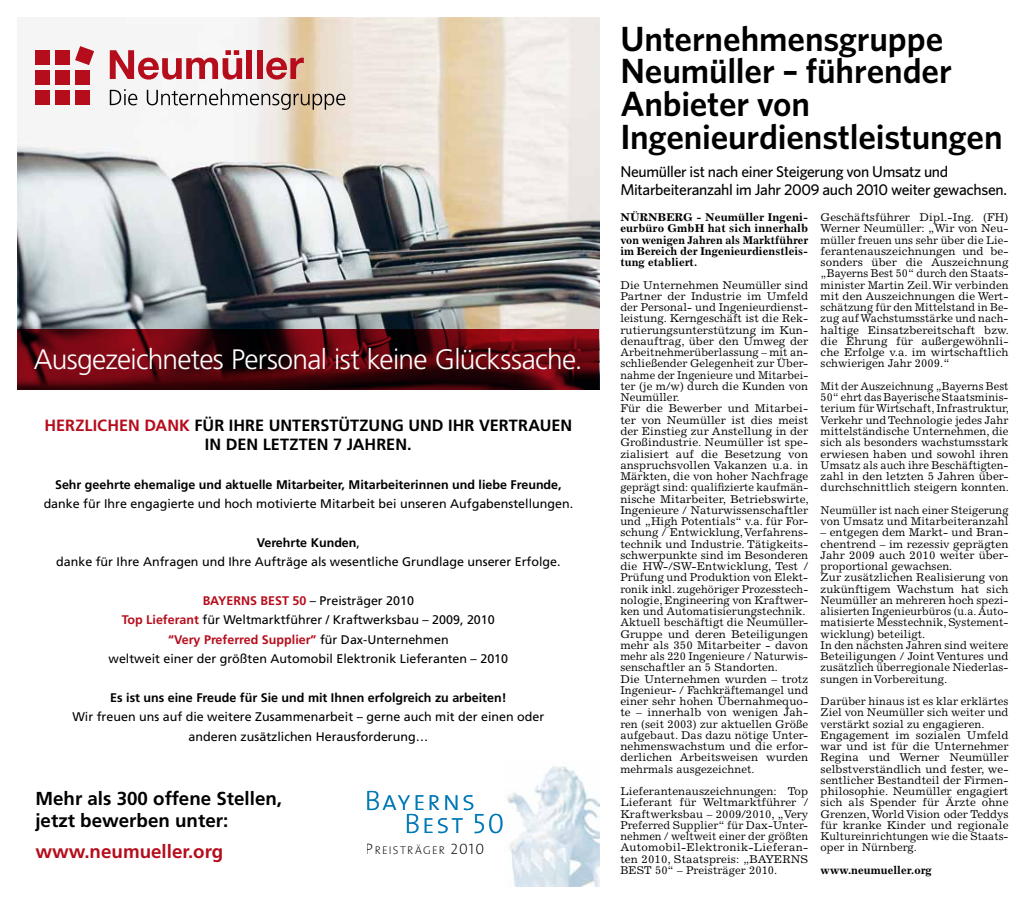
<style>
.page{position:relative;width:1028px;height:904px;background:#fff}
.page>*{position:absolute;margin:0;border:0;box-sizing:border-box;transform-origin:0 0}
.t1{font:600 35px/32.5px "Whitney";letter-spacing:-.005em;color:#000}
.t2{font:300 28.12px "Frutiger LT Std";letter-spacing:-.025em;color:#fff}
.t3{font:28.12px "The Mix Extra Light Caps";letter-spacing:.06em;color:#0079b6}
.t4{font:700 18.75px/22.5px "Frutiger LT Std";color:#000}
.t5{font:700 18.75px "Frutiger LT Std";color:#b60d1c}
.t6{font:700 16.25px "Frutiger LT Std";letter-spacing:.085em;color:#000}
.t7{font:700 16.25px "Frutiger LT Std";color:#b60d1c}
.t8{font:500 15.62px/18.1px "Whitney";letter-spacing:-.02em;color:#000}
.t9{font:12.5px/19.4px "Frutiger LT Std";color:#000;text-align:center}
.t10{font:700 12.5px "Frutiger LT Std";color:#000}
.t11{font:11.38px "The Mix Extra Light Caps";letter-spacing:.1em;color:#000}
.t12{font:11.25px/11.2px "Excelsior LT";letter-spacing:.005em;color:#000}
.t13{font:700 11.25px/11.2px "Excelsior LT";letter-spacing:.005em;color:#000;text-align:justify}
.s1{color:#000}
.s2{font-weight:700}
.s3{font-weight:700;color:#b60d1c}
.s4{font-size:15.12px}
</style>
<div class="page">
<img style="left:18px;top:18px;width:581px;height:312px">
<img style="left:507px;top:766px;width:92px;height:120px">
<svg style="left:18px;top:330px;width:581px;height:60px;background:#51050c"></svg>
<svg style="left:110px;top:89px;width:235px;height:21px"></svg>
<svg style="left:110px;top:50px;width:132px;height:30px"></svg>
<div style="left:247px;top:50px;width:5px;height:29px;background:#b60d1c"></div>
<div style="left:257px;top:50px;width:6px;height:29px;background:#b60d1c"></div>
<svg style="left:266px;top:58px;width:38px;height:22px"></svg>
<div style="left:35px;top:50px;width:15px;height:15px;background:#b60d1c"></div>
<div style="left:55px;top:50px;width:15px;height:15px;background:#b60d1c"></div>
<div style="left:35px;top:70px;width:15px;height:15px;background:#b60d1c"></div>
<div style="left:55px;top:70px;width:15px;height:15px;background:#b60d1c"></div>
<div style="left:75px;top:70px;width:15px;height:15px;background:#b60d1c"></div>
<div style="left:35px;top:90px;width:15px;height:15px;background:#b60d1c"></div>
<div style="left:55px;top:90px;width:15px;height:15px;background:#b60d1c"></div>
<div style="left:75px;top:90px;width:15px;height:15px;background:#b60d1c"></div>
<svg style="left:75px;top:46px;width:19px;height:19px"></svg>
<h2 class="t2" style="left:34px;top:343px;width:550px">Ausgezeichnetes Personal ist keine Glückssache.</h2>
<h3 class="t7" style="left:44px;top:415px;width:200px">HERZLICHEN DANK <span class="s1">für Ihre</span></h3>
<h3 class="t6" style="left:269px;top:415px;width:103px">Unterstützun</h3>
<h3 class="t6" style="left:392px;top:415px;width:29px">g und</h3>
<h3 class="t6" style="left:448px;top:415px;width:82px">Ihr Vertrauen</h3>
<h3 class="t6" style="left:205px;top:434px;width:32px">in den</h3>
<h3 class="t6" style="left:263px;top:434px;width:102px">letzten 7 Jahren</h3>
<h3 class="t6" style="left:407px;top:434px;width:6px">.</h3>
<p class="t10" style="left:55px;top:477px;width:508px">Sehr geehrte ehemalige und aktuelle Mitarbeiter, Mitarbeiterinnen und liebe Freunde,</p>
<p class="t9" style="left:44px;top:494px;width:531px">danke für Ihre engagierte und hoch motivierte Mitarbeit bei unseren Aufgabenstellungen.</p>
<p class="t9" style="left:56px;top:533px;width:506px"><span class="s2">Verehrte Kunden</span>,<br>danke für Ihre Anfragen und Ihre Aufträge als wesentliche Grundlage unserer Erfolge.</p>
<p class="t9" style="left:109px;top:591px;width:401px"><span class="s3">BAYERNS BEST 50</span> – Preisträger 2010<br><span class="s3">Top Lieferant</span> für Weltmarktführer / Kraftwerksbau – 2009, 2010 <span class="s3">“Very Preferred Supplier”</span> für Dax-Unternehmen<br>weltweit einer der größten Automobil Elektronik Lieferanten – 2010</p>
<p class="t10" style="left:110px;top:690px;width:398px">Es ist uns eine Freude für Sie und mit Ihnen erfolgreich zu arbeiten!</p>
<p class="t9" style="left:72px;top:707px;width:473px">Wir freuen uns auf die weitere Zusammenarbeit – gerne auch mit der einen oder anderen zusätzlichen Herausforderung…</p>
<h3 class="t4" style="left:35px;top:787px;width:248px">Mehr als 300 offene Stellen, jetzt bewerben unter:</h3>
<h3 class="t5" style="left:35px;top:840px;width:189px">www.neumueller.org</h3>
<h2 class="t3" style="left:364px;top:782px;width:112px">Bayerns</h2>
<h2 class="t3" style="left:404px;top:805px;width:101px">Best 50</h2>
<p class="t11" style="left:366px;top:843px;width:120px"><span class="s4">P</span>REISTRÄGER <span class="s4">2010</span></p>
<h1 class="t1" style="left:620px;top:22px;width:384px">Unternehmensgruppe<br>Neumüller – führender<br>Anbieter von<br>Ingenieurdienstleistungen</h1>
<h3 class="t8" style="left:620px;top:163px;width:388px">Neumüller ist nach einer Steigerung von Umsatz und<br>Mitarbeiteranzahl im Jahr 2009 auch 2010 weiter gewachsen.</h3>
<p class="t13" style="left:620px;top:212px;width:189px">Nürnberg - Neumüller Ingeni&shy;eurbüro GmbH hat sich innerhalb von wenigen Jahren als Marktführer im Bereich der Ingenieurdienstleis&shy;tung etabliert.</p>
<p class="t12" style="left:620px;top:279px;width:190px">Die Unternehmen Neumüller sind Partner der Industrie im Umfeld der Personal- und Ingenieurdienst&shy;leistung. Kerngeschäft ist die Rek&shy;rutierungsunterstützung im Kun&shy;denauftrag, über den Umweg der Arbeitnehmerüberlassung – mit an&shy;schließender Gelegenheit zur Über&shy;nahme der Ingenieure und Mitarbei&shy;ter (je m/w) durch die Kunden von Neumüller.<br>Für die Bewerber und Mitarbei&shy;ter von Neumüller ist dies meist der Einstieg zur Anstellung in der Großindustrie. Neumüller ist spe&shy;zialisiert auf die Besetzung von anspruchsvollen Vakanzen u.a. in Märkten, die von hoher Nachfrage geprägt sind: qualifizierte kaufmän&shy;nische Mitarbeiter, Betriebswirte, Ingenieure / Naturwissenschaftler und „High Potentials“ v.a. für For&shy;schung / Entwicklung, Verfahrens&shy;technik und Industrie. Tätigkeits&shy;schwerpunkte sind im Besonderen die HW-/SW-Entwicklung, Test / Prüfung und Produktion von Elekt&shy;ronik inkl. zugehöriger Prozesstech&shy;nologie, Engineering von Kraftwer&shy;ken und Automatisierungstechnik.<br>Aktuell beschäftigt die Neumüller-Gruppe und deren Beteiligungen mehr als 350 Mitarbeiter - davon mehr als 220 Ingenieure / Naturwis&shy;senschaftler an 5 Standorten.<br>Die Unternehmen wurden – trotz Ingenieur- / Fachkräftemangel und einer sehr hohen Übernahmequo&shy;te – innerhalb von wenigen Jah&shy;ren (seit 2003) zur aktuellen Größe aufgebaut. Das dazu nötige Unter&shy;nehmenswachstum und die erfor&shy;derlichen Arbeitsweisen wurden mehrmals ausgezeichnet.</p>
<p class="t12" style="left:620px;top:785px;width:189px;text-align:justify">Lieferantenauszeichnungen: Top Lieferant für Weltmarktführer / Kraftwerksbau – 2009/2010, „Very Preferred Supplier“ für Dax-Unter&shy;nehmen / weltweit einer der größten Automobil-Elektronik-Lieferan&shy;ten 2010, Staatspreis: „BAYERNS BEST 50“ – Preisträger 2010.</p>
<p class="t12" style="left:820px;top:212px;width:190px;text-align:justify">Geschäftsführer Dipl.-Ing. (FH)<br>Werner Neumüller: „Wir von Neu&shy;müller freuen uns sehr über die Lie&shy;ferantenauszeichnungen und be&shy;sonders über die Auszeichnung „Bayerns Best 50“ durch den Staats&shy;minister Martin Zeil. Wir verbinden mit den Auszeichnungen die Wert&shy;schätzung für den Mittelstand in Be&shy;zug auf Wachstumsstärke und nach&shy;haltige Einsatzbereitschaft bzw. die Ehrung für außergewöhnli&shy;che Erfolge v.a. im wirtschaftlich schwierigen Jahr 2009.“</p>
<p class="t12" style="left:820px;top:380px;width:190px;text-align:justify">Mit der Auszeichnung „Bayerns Best 50“ ehrt das Bayerische Staatsminis&shy;terium für Wirtschaft, Infrastruktur, Verkehr und Technologie jedes Jahr mittelständische Unternehmen, die sich als besonders wachstumsstark erwiesen haben und sowohl ihren Umsatz als auch ihre Beschäftigten&shy;zahl in den letzten 5 Jahren über&shy;durchschnittlich steigern konnten.</p>
<p class="t12" style="left:820px;top:504px;width:189px">Neumüller ist nach einer Steigerung von Umsatz und Mitarbeiteranzahl</p>
<p class="t12" style="left:820px;top:527px;width:189px">– entgegen dem Markt- und Bran&shy;chentrend – im rezessiv geprägten<br>Jahr 2009 auch 2010 weiter über&shy;proportional gewachsen.<br>Zur zusätzlichen Realisierung von zukünftigem Wachstum hat sich<br>Neumüller an mehreren hoch spezi&shy;alisierten Ingenieurbüros (u.a. Auto&shy;matisierte Messtechnik, Systement&shy;wicklung) beteiligt.<br>In den nächsten Jahren sind weitere<br>Beteiligungen / Joint Ventures und zusätzlich überregionale Niederlas&shy;sungen in Vorbereitung.</p>
<p class="t12" style="left:820px;top:695px;width:189px">Darüber hinaus ist es klar erklärtes<br>Ziel von Neumüller sich weiter und verstärkt sozial zu engagieren.<br>Engagement im sozialen Umfeld war und ist für die Unternehmer<br>Regina und Werner Neumüller selbstverständlich und fester, we&shy;sentlicher Bestandteil der Firmen&shy;philosophie. Neumüller engagiert sich als Spender für Ärzte ohne<br>Grenzen, World Vision oder Teddys für kranke Kinder und regionale<br>Kultureinrichtungen wie die Staats&shy;oper in Nürnberg.</p>
<p class="t13" style="left:820px;top:864px;width:113px">www.neumueller.org</p>
</div>
